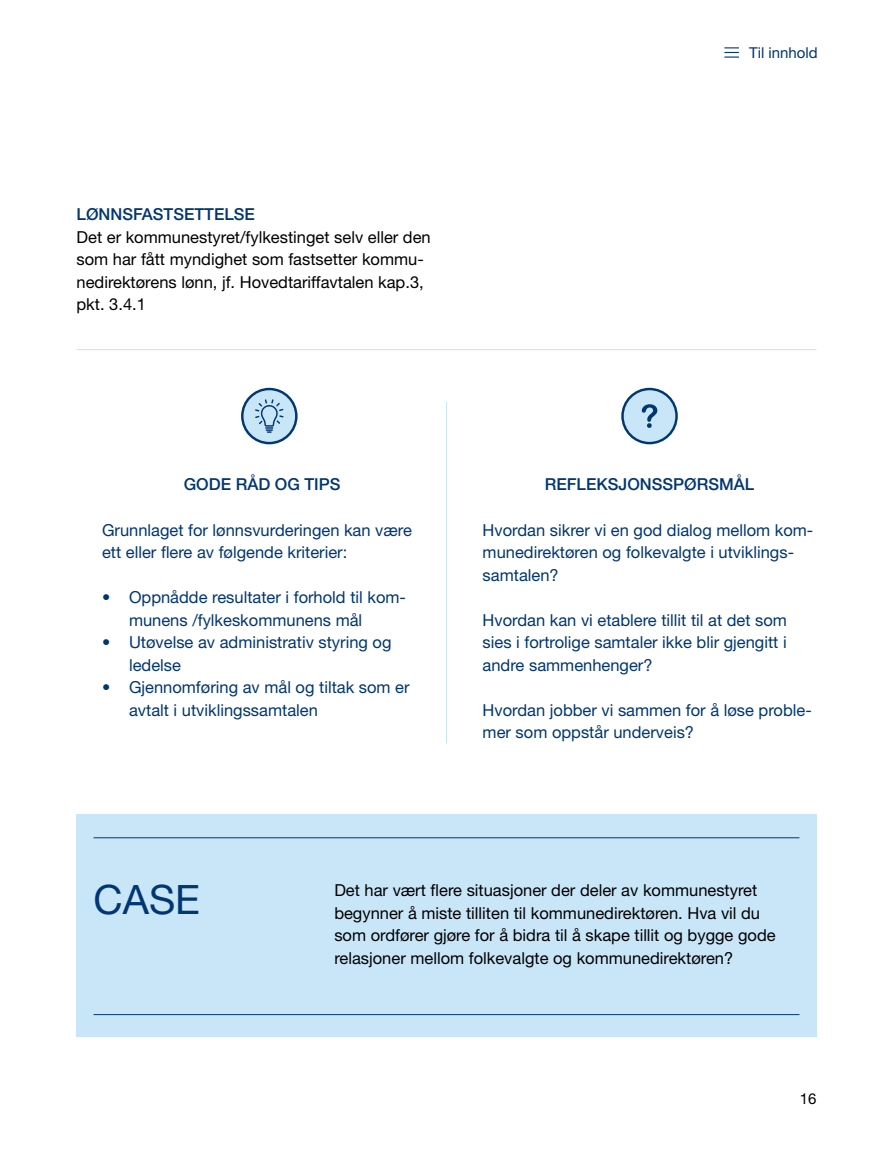
<style>
.page{position:relative;width:893px;height:1149px;background:#fff}
.page>*{position:absolute;margin:0;border:0;box-sizing:border-box;transform-origin:0 0}
.t1{font:40.5px "Helvetica Neue LT Pro";color:#003671}
.t2{font:16.5px/22.5px "Helvetica Neue LT Pro";color:#003671}
.t3{font:16.5px/22.5px "Helvetica Neue LT Pro";color:#000}
.t4{font:500 16.5px "Helvetica Neue LT Pro";color:#003671}
.t5{font:15px "Helvetica Neue LT Pro";color:#003671}
.t6{font:15px "Helvetica Neue LT Pro";color:#000}
</style>
<div class="page">
<svg style="left:621px;top:388px;width:57px;height:56px"></svg>
<div style="left:76px;top:813px;width:740px;height:223px;background:#c9e6f9"></div>
<hr style="left:94px;top:837px;width:705px;height:1px;background:#003671">
<hr style="left:94px;top:1013px;width:705px;height:1px;background:#003671">
<svg style="left:241px;top:388px;width:57px;height:56px"></svg>
<hr style="left:446px;top:402px;width:1px;height:341px;background:#c9e6f9">
<hr style="left:77px;top:349px;width:739px;height:1px;background:#c9e6f9">
<p class="t4" style="left:77px;top:204px;width:180px">LØNNSFASTSETTELSE</p>
<p class="t3" style="left:77px;top:225px;width:356px">Det er kommunestyret/fylkestinget selv eller den som har fått myndighet som fastsetter kommu&shy;nedirektørens lønn, jf. Hovedtariffavtalen kap.3, pkt. 3.4.1</p>
<p class="t5" style="left:749px;top:43px;width:70px">Til innhold</p>
<p class="t4" style="left:184px;top:474px;width:158px">GODE RÅD OG TIPS</p>
<p class="t2" style="left:102px;top:518px;width:311px">Grunnlaget for lønnsvurderingen kan være ett eller flere av følgende kriterier:</p>
<p class="t2" style="left:129px;top:585px;width:278px;text-indent:-27px">• Oppnådde resultater i forhold til kom&shy;munens /fylkeskommunens mål</p>
<p class="t2" style="left:129px;top:630px;width:264px;text-indent:-27px">• Utøvelse av administrativ styring og ledelse</p>
<p class="t2" style="left:129px;top:675px;width:282px;text-indent:-27px">• Gjennomføring av mål og tiltak som er avtalt i utviklingssamtalen</p>
<p class="t4" style="left:545px;top:474px;width:211px">REFLEKSJONSSPØRSMÅL</p>
<p class="t2" style="left:483px;top:518px;width:332px">Hvordan sikrer vi en god dialog mellom kom&shy;munedirektøren og folkevalgte i utviklings&shy;samtalen?</p>
<p class="t2" style="left:483px;top:608px;width:306px;text-align:justify">Hvordan kan vi etablere tillit til at det som sies i fortrolige samtaler ikke blir gjengitt i andre sammenhenger?</p>
<p class="t2" style="left:483px;top:698px;width:331px">Hvordan jobber vi sammen for å løse proble&shy;mer som oppstår underveis?</p>
<h1 class="t1" style="left:94px;top:873px;width:108px">CASE</h1>
<p class="t3" style="left:334px;top:878px;width:443px">Det har vært flere situasjoner der deler av kommunestyret begynner å miste tilliten til kommunedirektøren. Hva vil du som ordfører gjøre for å bidra til å skape tillit og bygge gode relasjoner mellom folkevalgte og kommunedirektøren?</p>
<p class="t6" style="left:800px;top:1088px;width:18px">16</p>
</div>
